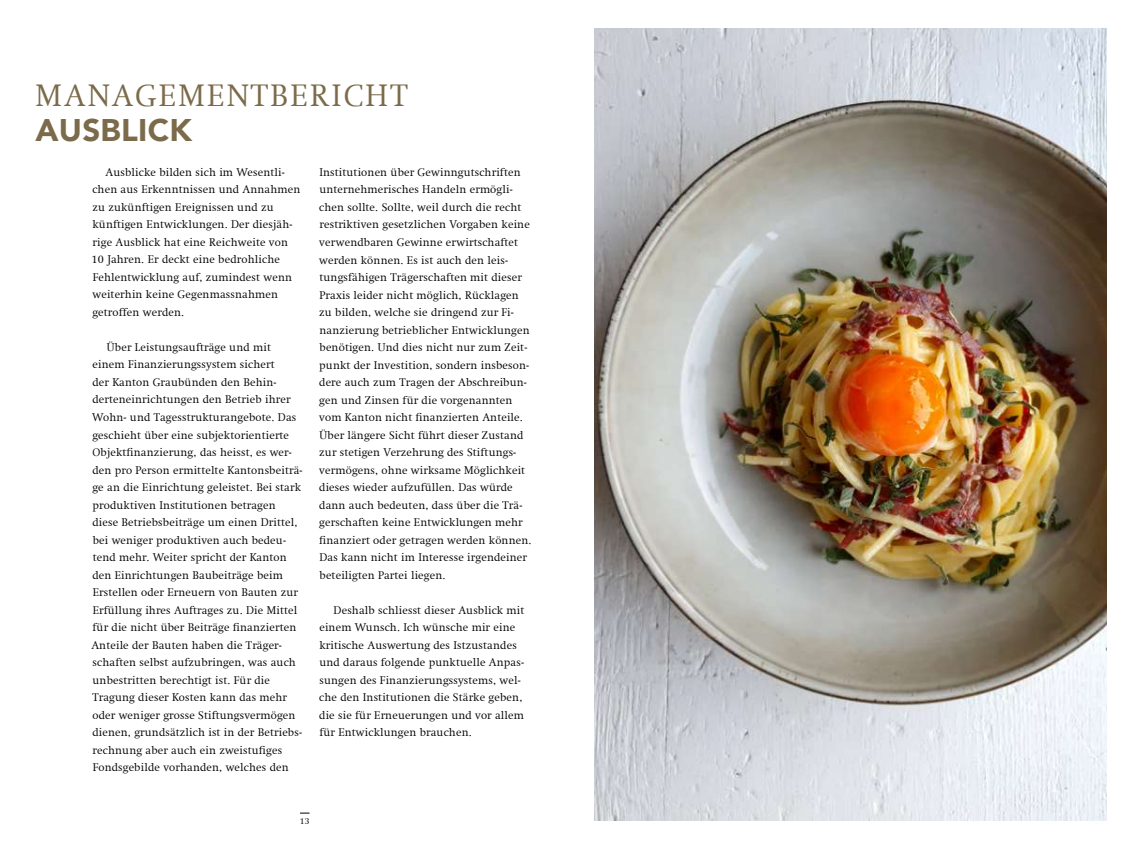
<style>
.page{position:relative;width:1134px;height:851px;background:#fff}
.page>*{position:absolute;margin:0;border:0;box-sizing:border-box;transform-origin:0 0}
.t1{font:300 31.25px "Swift Com";letter-spacing:.07em;color:#7b6b4a}
.t2{font:900 31.25px "Avenir";letter-spacing:.01em;color:#7b6b4a}
.t3{font:300 11.25px/17.5px "Swift Com";letter-spacing:.015em;color:#000}
.t4{font:300 8.75px "Swift Com";color:#000}
</style>
<div class="page">
<img style="left:595px;top:28px;width:511px;height:792px">
<h1 class="t1" style="left:35px;top:77px;width:374px">MANAGEMENTBERICHT</h1>
<h1 class="t2" style="left:35px;top:103px;width:158px">AUSBLICK</h1>
<p class="t3" style="left:92px;top:163px;width:210px;text-indent:14px">Ausblicke bilden sich im Wesentli&shy;chen aus Erkenntnissen und Annahmen zu zukünftigen Ereignissen und zu künftigen Entwicklungen. Der diesjäh&shy;rige Ausblick hat eine Reichweite von 10 Jahren. Er deckt eine bedrohliche Fehlentwicklung auf, zumindest wenn weiterhin keine Gegenmassnahmen getroffen werden.</p>
<p class="t3" style="left:91px;top:338px;width:213px;text-indent:15px">Über Leistungsaufträge und mit einem Finanzierungssystem sichert<br>der Kanton Graubünden den Behin&shy;derteneinrichtungen den Betrieb ihrer Wohn- und Tagesstrukturangebote. Das geschieht über eine subjektorientierte Objektfinanzierung, das heisst, es wer&shy;den pro Person ermittelte Kantonsbeiträ&shy;ge an die Einrichtung geleistet. Bei stark produktiven Institutionen betragen diese Betriebsbeiträge um einen Drittel, bei weniger produktiven auch bedeu&shy;tend mehr. Weiter spricht der Kanton den Einrichtungen Baubeiträge beim Erstellen oder Erneuern von Bauten zur Erfüllung ihres Auftrages zu. Die Mittel für die nicht über Beiträge finanzierten Anteile der Bauten haben die Träger&shy;schaften selbst aufzubringen, was auch unbestritten berechtigt ist. Für die Tragung dieser Kosten kann das mehr oder weniger grosse Stiftungsvermögen dienen, grundsätzlich ist in der Betriebs&shy;rechnung aber auch ein zweistufiges Fondsgebilde vorhanden, welches den</p>
<p class="t3" style="left:319px;top:163px;width:214px">Institutionen über Gewinngutschriften unternehmerisches Handeln ermögli&shy;chen sollte. Sollte, weil durch die recht restriktiven gesetzlichen Vorgaben keine verwendbaren Gewinne erwirtschaftet werden können. Es ist auch den leis&shy;tungsfähigen Trägerschaften mit dieser Praxis leider nicht möglich, Rücklagen zu bilden, welche sie dringend zur Fi&shy;nanzierung betrieblicher Entwicklungen benötigen. Und dies nicht nur zum Zeit&shy;punkt der Investition, sondern insbeson&shy;dere auch zum Tragen der Abschreibun&shy;gen und Zinsen für die vorgenannten vom Kanton nicht finanzierten Anteile.<br>Über längere Sicht führt dieser Zustand zur stetigen Verzehrung des Stiftungs&shy;vermögens, ohne wirksame Möglichkeit dieses wieder aufzufüllen. Das würde dann auch bedeuten, dass über die Trä&shy;gerschaften keine Entwicklungen mehr finanziert oder getragen werden können.<br>Das kann nicht im Interesse irgendeiner beteiligten Partei liegen.</p>
<p class="t3" style="left:319px;top:601px;width:207px;text-indent:14px">Deshalb schliesst dieser Ausblick mit einem Wunsch. Ich wünsche mir eine kritische Auswertung des Istzustandes und daraus folgende punktuelle Anpas&shy;sungen des Finanzierungssystems, wel&shy;che den Institutionen die Stärke geben, die sie für Erneuerungen und vor allem für Entwicklungen brauchen.</p>
<p class="t4" style="left:300px;top:816px;width:11px">13</p>
</div>
